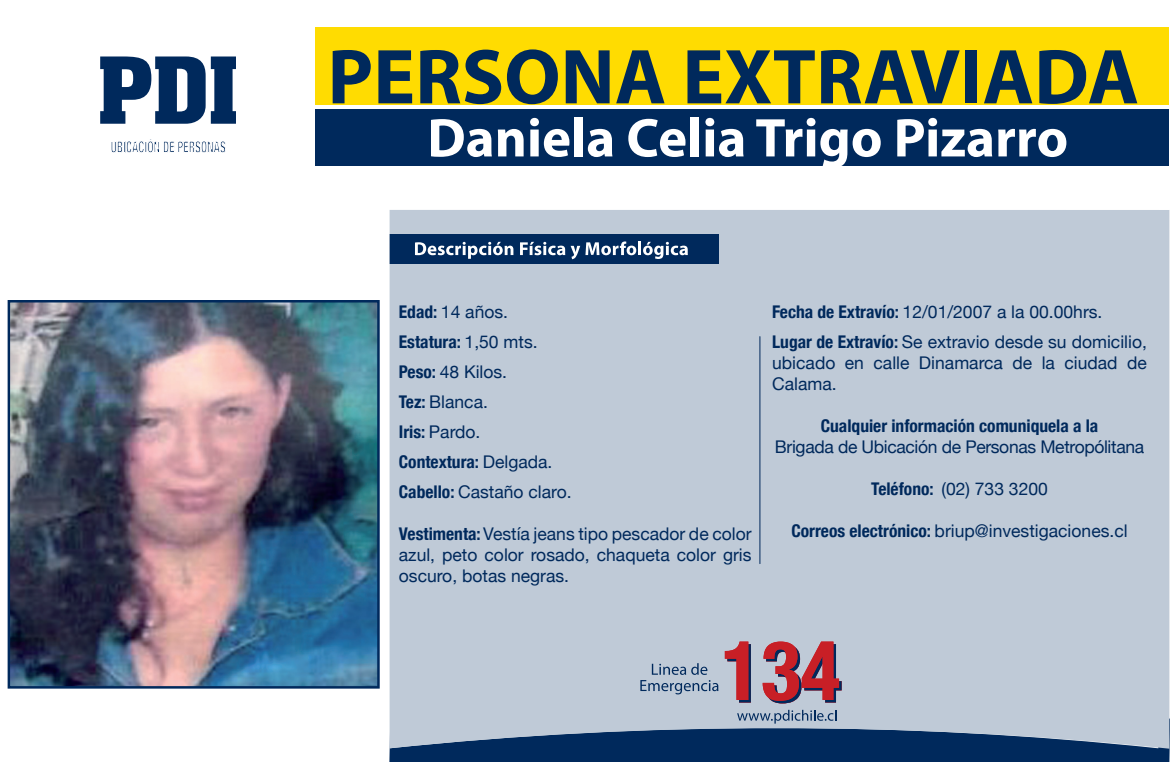
<style>
.page{position:relative;width:1170px;height:762px;background:#fff}
.page>*{position:absolute;margin:0;border:0;box-sizing:border-box;transform-origin:0 0}
.t1{font:700 55px "Myriad Pro";color:#fff}
.t2{font:17.5px/30px "Helvetica Neue";color:#00295c}
.t3{font:17.5px "Helvetica Neue";letter-spacing:-.02em;color:#00295c}
.t4{font:700 condensed 17.5px "Helvetica Neue";color:#00295c}
.s1{font-weight:700;font-stretch:condensed}
</style>
<div class="page">
<div style="left:315px;top:27px;width:853px;height:78px;background:#ffdc01"></div>
<div style="left:389px;top:210px;width:780px;height:500px;background:#bfcad7"></div>
<div style="left:389px;top:235px;width:329px;height:29px;background:#00295c"></div>
<hr style="left:759px;top:337px;width:1px;height:226px;background:#00295c">
<svg style="left:640px;top:663px;width:78px;height:31px;background:#9cacc0"></svg>
<svg style="left:389px;top:710px;width:780px;height:52px;background:#5c7697"></svg>
<div style="left:315px;top:109px;width:853px;height:57px;background:#00295c"></div>
<svg style="left:724px;top:641px;width:117px;height:62px;background:#af6c7a"></svg>
<svg style="left:100px;top:56px;width:136px;height:68px"></svg>
<svg style="left:111px;top:139px;width:115px;height:14px"></svg>
<svg style="left:332px;top:50px;width:38px;height:53px"></svg>
<svg style="left:378px;top:50px;width:34px;height:53px"></svg>
<svg style="left:420px;top:50px;width:81px;height:54px"></svg>
<svg style="left:507px;top:49px;width:51px;height:55px"></svg>
<svg style="left:565px;top:50px;width:44px;height:53px"></svg>
<svg style="left:616px;top:50px;width:48px;height:53px"></svg>
<svg style="left:687px;top:50px;width:127px;height:53px"></svg>
<svg style="left:821px;top:50px;width:138px;height:53px"></svg>
<div style="left:965px;top:50px;width:12px;height:53px;background:#00295c"></div>
<svg style="left:984px;top:50px;width:48px;height:53px"></svg>
<svg style="left:1039px;top:50px;width:98px;height:54px"></svg>
<svg style="left:415px;top:242px;width:98px;height:17px"></svg>
<svg style="left:520px;top:241px;width:167px;height:18px"></svg>
<img style="left:11px;top:303px;width:365px;height:382px">
<div style="left:8px;top:300px;width:371px;height:388px;border:2px solid #00295c"></div>
<h1 class="t1" style="left:427px;top:102px;width:642px">Daniela Celia Trigo Pizarro</h1>
<p class="t2" style="left:399px;top:297px;width:174px"><span class="s1">Edad:</span> 14 años.<br><span class="s1">Estatura:</span> 1,50 mts.<br><span class="s1">Peso:</span> 48 Kilos.<br><span class="s1">Tez:</span> Blanca.<br><span class="s1">Iris:</span> Pardo.<br><span class="s1">Contextura:</span> Delgada.<br><span class="s1">Cabello:</span> Castaño claro.</p>
<p class="t2" style="left:399px;top:523px;width:354px;line-height:21px;text-align:justify"><span class="s1">Vestimenta:</span> Vestía jeans tipo pescador de color azul, peto color rosado, chaqueta color gris oscuro, botas negras.</p>
<p class="t2" style="left:772px;top:297px;width:376px"><span class="s1">Fecha de Extravío:</span> 12/01/2007 a la 00.00hrs.<br><span class="s1">Lugar de Extravío:</span> Se extravio desde su domicilio,</p>
<p class="t2" style="left:772px;top:352px;width:376px;line-height:21px">ubicado en calle Dinamarca de la ciudad de<br>Calama.</p>
<p class="t4" style="left:820px;top:415px;width:279px">Cualquier información comuniquela a la</p>
<p class="t3" style="left:775px;top:436px;width:370px">Brigada de Ubicación de Personas Metropólitana</p>
<p class="t2" style="left:871px;top:474px;width:178px"><span class="s1">Teléfono:</span> (02) 733 3200</p>
<p class="t2" style="left:791px;top:516px;width:337px"><span class="s1">Correos electrónico:</span> briup@investigaciones.cl</p>
</div>
